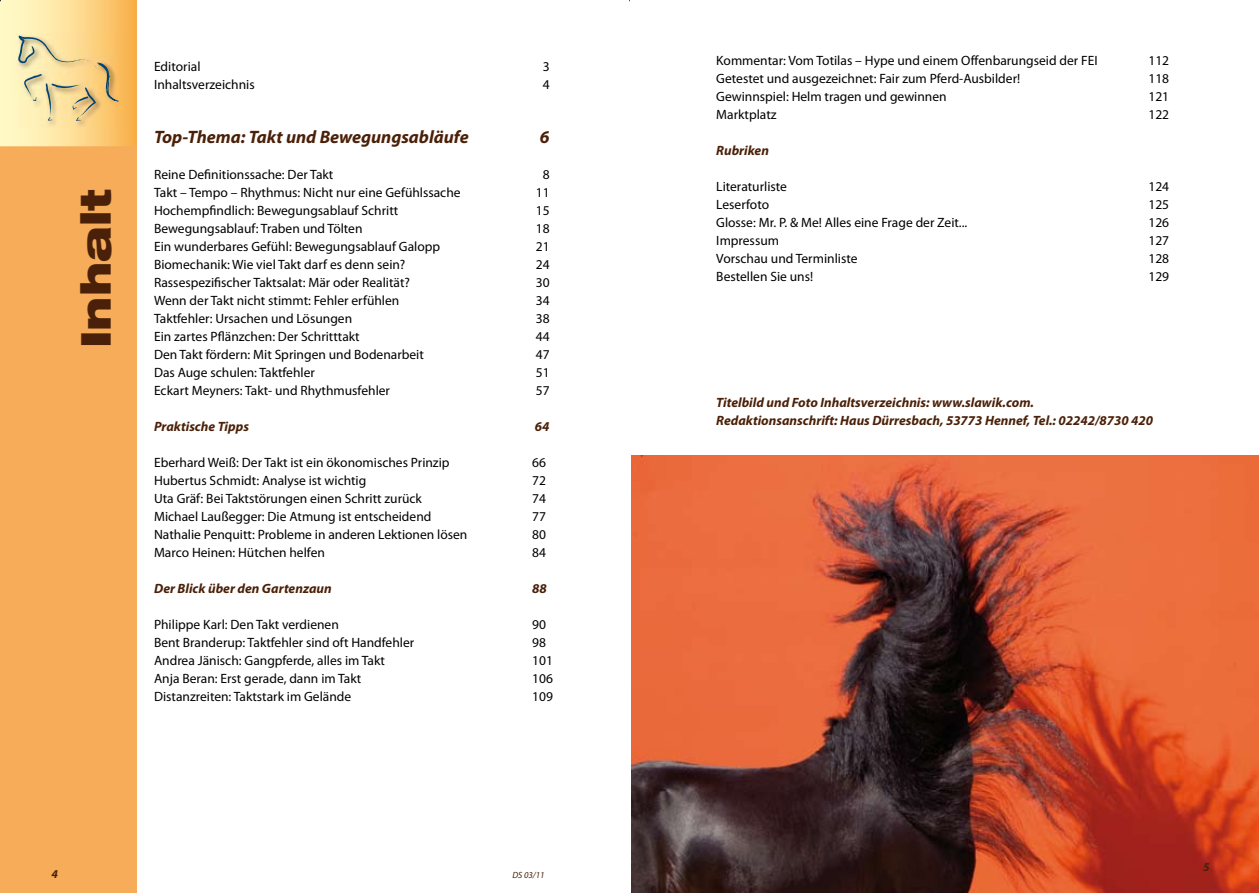
<style>
.page{position:relative;width:1259px;height:893px;background:#fff}
.page>*{position:absolute;margin:0;border:0;box-sizing:border-box;transform-origin:0 0}
.t1{font:900 expanded 41.25px "Helvetica Neue";color:#4b2008}
.t2{font:italic 700 18px "Myriad Pro";color:#4b2008}
.t3{font:13.5px "Myriad Pro";color:#000}
.t4{font:italic 700 13.5px/18px "Myriad Pro";color:#4b2008}
.t5{font:italic 700 12px "Myriad Pro";color:#4b2008}
.t6{font:italic 9px "Myriad Pro";color:#4b2008}
</style>
<div class="page">
<div style="left:0;top:0;width:136px;height:893px;background:#f6ac59"></div>
<svg style="left:0;top:0;width:136px;height:146px;background:#f3d693"></svg>
<img style="left:631px;top:455px;width:628px;height:438px">
<h1 class="t1" style="left:69px;top:348px;width:161px;rotate:-90deg">Inhalt</h1>
<p class="t3" style="left:154px;top:59px;width:48px">Editorial</p>
<p class="t3" style="left:543px;top:59px;width:8px">3</p>
<p class="t3" style="left:154px;top:77px;width:102px">Inhaltsverzeichnis</p>
<p class="t3" style="left:543px;top:77px;width:8px">4</p>
<h2 class="t2" style="left:154px;top:126px;width:316px">Top-Thema: Takt und Bewegungsabläufe</h2>
<h2 class="t2" style="left:540px;top:126px;width:11px">6</h2>
<p class="t3" style="left:154px;top:167px;width:181px">Reine Definitionssache: Der Takt</p>
<p class="t3" style="left:543px;top:167px;width:8px">8</p>
<p class="t3" style="left:154px;top:185px;width:308px">Takt – Tempo – Rhythmus: Nicht nur eine Gefühlssache</p>
<p class="t3" style="left:536px;top:185px;width:15px">11</p>
<p class="t3" style="left:154px;top:203px;width:246px">Hochempfindlich: Bewegungsablauf Schritt</p>
<p class="t3" style="left:536px;top:203px;width:15px">15</p>
<p class="t3" style="left:154px;top:221px;width:210px">Bewegungsablauf: Traben und Tölten</p>
<p class="t3" style="left:536px;top:221px;width:15px">18</p>
<p class="t3" style="left:154px;top:239px;width:288px">Ein wunderbares Gefühl: Bewegungsablauf Galopp</p>
<p class="t3" style="left:536px;top:239px;width:15px">21</p>
<p class="t3" style="left:154px;top:257px;width:253px">Biomechanik: Wie viel Takt darf es denn sein?</p>
<p class="t3" style="left:536px;top:257px;width:15px">24</p>
<p class="t3" style="left:154px;top:275px;width:257px">Rassespezifischer Taktsalat: Mär oder Realität?</p>
<p class="t3" style="left:536px;top:275px;width:15px">30</p>
<p class="t3" style="left:154px;top:293px;width:247px">Wenn der Takt nicht stimmt: Fehler erfühlen</p>
<p class="t3" style="left:536px;top:293px;width:15px">34</p>
<p class="t3" style="left:154px;top:311px;width:200px">Taktfehler: Ursachen und Lösungen</p>
<p class="t3" style="left:536px;top:311px;width:15px">38</p>
<p class="t3" style="left:154px;top:328px;width:207px">Ein zartes Pflänzchen: Der Schritttakt</p>
<p class="t3" style="left:536px;top:328px;width:15px">44</p>
<p class="t3" style="left:154px;top:346px;width:271px">Den Takt fördern: Mit Springen und Bodenarbeit</p>
<p class="t3" style="left:536px;top:346px;width:15px">47</p>
<p class="t3" style="left:154px;top:364px;width:162px">Das Auge schulen: Taktfehler</p>
<p class="t3" style="left:536px;top:364px;width:15px">51</p>
<p class="t3" style="left:154px;top:382px;width:237px">Eckart Meyners: Takt- und Rhythmusfehler</p>
<p class="t3" style="left:536px;top:382px;width:15px">57</p>
<p class="t4" style="left:154px;top:417px;width:96px">Praktische Tipps</p>
<p class="t4" style="left:535px;top:417px;width:16px">64</p>
<p class="t3" style="left:154px;top:454px;width:297px">Eberhard Weiß: Der Takt ist ein ökonomisches Prinzip</p>
<p class="t3" style="left:532px;top:454px;width:15px">66</p>
<p class="t3" style="left:154px;top:472px;width:214px">Hubertus Schmidt: Analyse ist wichtig</p>
<p class="t3" style="left:532px;top:472px;width:15px">72</p>
<p class="t3" style="left:154px;top:490px;width:269px">Uta Gräf: Bei Taktstörungen einen Schritt zurück</p>
<p class="t3" style="left:532px;top:490px;width:15px">74</p>
<p class="t3" style="left:154px;top:508px;width:279px">Michael Laußegger: Die Atmung ist entscheidend</p>
<p class="t3" style="left:532px;top:508px;width:15px">77</p>
<p class="t3" style="left:154px;top:526px;width:315px">Nathalie Penquitt: Probleme in anderen Lektionen lösen</p>
<p class="t3" style="left:532px;top:526px;width:15px">80</p>
<p class="t3" style="left:154px;top:544px;width:172px">Marco Heinen: Hütchen helfen</p>
<p class="t3" style="left:532px;top:544px;width:15px">84</p>
<p class="t4" style="left:154px;top:579px;width:179px">Der Blick über den Gartenzaun</p>
<p class="t4" style="left:532px;top:579px;width:16px">88</p>
<p class="t3" style="left:154px;top:616px;width:186px">Philippe Karl: Den Takt verdienen</p>
<p class="t3" style="left:532px;top:616px;width:15px">90</p>
<p class="t3" style="left:154px;top:634px;width:262px">Bent Branderup: Taktfehler sind oft Handfehler</p>
<p class="t3" style="left:532px;top:634px;width:15px">98</p>
<p class="t3" style="left:154px;top:652px;width:232px">Andrea Jänisch: Gangpferde, alles im Takt</p>
<p class="t3" style="left:532px;top:652px;width:22px">101</p>
<p class="t3" style="left:154px;top:670px;width:209px">Anja Beran: Erst gerade, dann im Takt</p>
<p class="t3" style="left:532px;top:670px;width:22px">106</p>
<p class="t3" style="left:154px;top:688px;width:199px">Distanzreiten: Taktstark im Gelände</p>
<p class="t3" style="left:532px;top:688px;width:22px">109</p>
<p class="t5" style="left:51px;top:866px;width:8px">4</p>
<p class="t6" style="left:512px;top:869px;width:34px">DS 03/11</p>
<p class="t3" style="left:716px;top:52px;width:383px">Kommentar: Vom Totilas – Hype und einem Offenbarungseid der FEI</p>
<p class="t3" style="left:1148px;top:52px;width:22px">112</p>
<p class="t3" style="left:716px;top:70px;width:305px">Getestet und ausgezeichnet: Fair zum Pferd-Ausbilder!</p>
<p class="t3" style="left:1148px;top:70px;width:22px">118</p>
<p class="t3" style="left:716px;top:88px;width:232px">Gewinnspiel: Helm tragen und gewinnen</p>
<p class="t3" style="left:1148px;top:88px;width:22px">121</p>
<p class="t3" style="left:716px;top:106px;width:62px">Marktplatz</p>
<p class="t3" style="left:1148px;top:106px;width:22px">122</p>
<p class="t4" style="left:716px;top:141px;width:54px">Rubriken</p>
<p class="t3" style="left:716px;top:178px;width:72px">Literaturliste</p>
<p class="t3" style="left:1148px;top:178px;width:22px">124</p>
<p class="t3" style="left:716px;top:196px;width:54px">Leserfoto</p>
<p class="t3" style="left:1148px;top:196px;width:22px">125</p>
<p class="t3" style="left:716px;top:214px;width:252px">Glosse: Mr. P. &amp; Me! Alles eine Frage der Zeit...</p>
<p class="t3" style="left:1148px;top:214px;width:22px">126</p>
<p class="t3" style="left:716px;top:232px;width:64px">Impressum</p>
<p class="t3" style="left:1148px;top:232px;width:22px">127</p>
<p class="t3" style="left:716px;top:250px;width:143px">Vorschau und Terminliste</p>
<p class="t3" style="left:1148px;top:250px;width:22px">128</p>
<p class="t3" style="left:716px;top:268px;width:98px">Bestellen Sie uns!</p>
<p class="t3" style="left:1148px;top:268px;width:22px">129</p>
<p class="t4" style="left:716px;top:393px;width:438px">Titelbild und Foto Inhaltsverzeichnis: www.slawik.com.<br>Redaktionsanschrift: Haus Dürresbach, 53773 Hennef, Tel.: 02242/8730 420</p>
<p class="t5" style="left:1203px;top:859px;width:8px">5</p>
</div>
